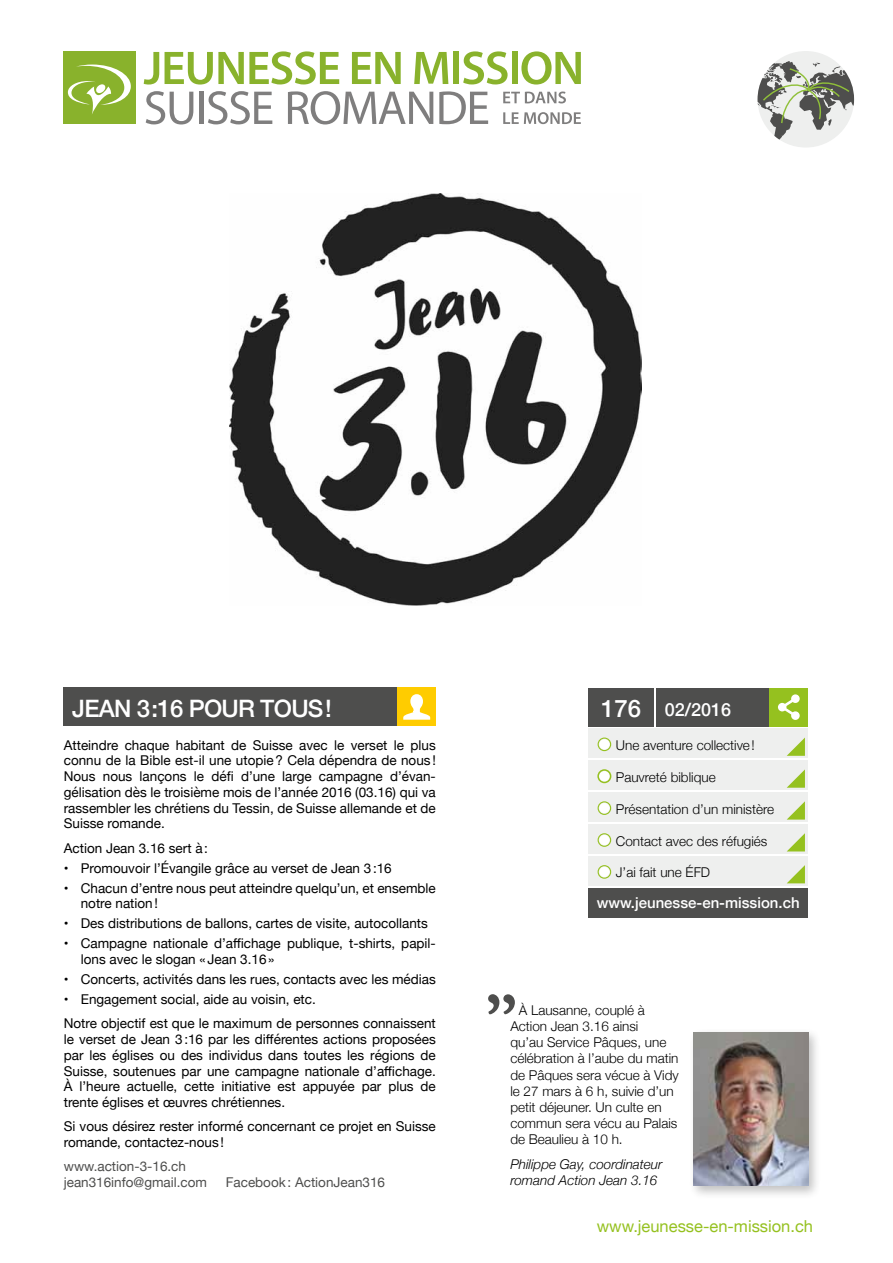
<style>
.page{position:relative;width:893px;height:1263px;background:#fff}
.page>*{position:absolute;margin:0;border:0;box-sizing:border-box;transform-origin:0 0}
.t1{font:500 24px "Helvetica Neue";letter-spacing:-.03em;color:#fff}
.t2{font:500 18px "Helvetica Neue";color:#fff}
.t3{font:16.5px "Helvetica Neue";color:#95c11f}
.t4{font:500 15px "Helvetica Neue";color:#fff}
.t5{font:13.5px/15.8px "Helvetica Neue";color:#000}
.t6{font:300 13.5px/16.2px "Helvetica Neue";color:#000}
.t7{font:13.5px/15.8px "Helvetica Neue";color:#4e4e4d}
.t8{font:italic 300 13.5px/15.8px "Helvetica Neue";color:#000}
.s1{font-size:24px}
</style>
<div class="page">
<svg style="left:488px;top:994px;width:27px;height:20px"></svg>
<div style="left:688px;top:1027px;width:133px;height:172px;background:#000;opacity:.25"></div>
<img style="left:693px;top:1033px;width:115px;height:153px">
<div style="left:588px;top:688px;width:66px;height:38px;background:#4e4e4d"></div>
<div style="left:656px;top:688px;width:114px;height:38px;background:#4e4e4d"></div>
<div style="left:770px;top:688px;width:38px;height:38px;background:#95c11f"></div>
<svg style="left:780px;top:700px;width:13px;height:15px"></svg>
<div style="left:791px;top:711px;width:9px;height:9px;background:#fff;border-radius:50%"></div>
<div style="left:778px;top:703px;width:8px;height:8px;background:#fff;border-radius:50%"></div>
<div style="left:791px;top:694px;width:9px;height:9px;background:#fff;border-radius:50%"></div>
<div style="left:588px;top:856px;width:220px;height:30px;background:#eeefee"></div>
<div style="left:588px;top:728px;width:220px;height:30px;background:#eeefee"></div>
<div style="left:588px;top:760px;width:220px;height:30px;background:#eeefee"></div>
<div style="left:588px;top:792px;width:220px;height:30px;background:#eeefee"></div>
<div style="left:588px;top:824px;width:220px;height:30px;background:#eeefee"></div>
<div style="left:599px;top:739px;width:10px;height:10px;background:#fff;border-radius:50%"></div>
<div style="left:598px;top:737px;width:13px;height:14px;border:1px solid #95c11f;border-radius:50%"></div>
<svg style="left:787px;top:737px;width:18px;height:19px"></svg>
<div style="left:599px;top:771px;width:10px;height:10px;background:#fff;border-radius:50%"></div>
<div style="left:597px;top:769px;width:14px;height:14px;border:2px solid #95c11f;border-radius:50%"></div>
<svg style="left:787px;top:769px;width:18px;height:19px"></svg>
<div style="left:599px;top:803px;width:10px;height:10px;background:#fff;border-radius:50%"></div>
<div style="left:598px;top:801px;width:13px;height:14px;border:1px solid #95c11f;border-radius:50%"></div>
<svg style="left:787px;top:801px;width:18px;height:18px"></svg>
<div style="left:599px;top:835px;width:10px;height:10px;background:#fff;border-radius:50%"></div>
<div style="left:598px;top:833px;width:13px;height:14px;border:1px solid #95c11f;border-radius:50%"></div>
<svg style="left:787px;top:833px;width:18px;height:18px"></svg>
<div style="left:599px;top:867px;width:10px;height:10px;background:#fff;border-radius:50%"></div>
<div style="left:598px;top:865px;width:13px;height:14px;border:1px solid #95c11f;border-radius:50%"></div>
<svg style="left:787px;top:865px;width:18px;height:18px"></svg>
<div style="left:588px;top:888px;width:220px;height:30px;background:#4e4e4d"></div>
<div style="left:64px;top:688px;width:372px;height:38px;background:#4e4e4d"></div>
<div style="left:398px;top:688px;width:38px;height:38px;background:#fc0"></div>
<svg style="left:403px;top:694px;width:27px;height:26px"></svg>
<div style="left:757px;top:51px;width:97px;height:97px;background:#eeefee;border-radius:50%"></div>
<svg style="left:757px;top:61px;width:97px;height:79px"></svg>
<div style="left:64px;top:51px;width:72px;height:73px;background:#89b22c"></div>
<svg style="left:144px;top:52px;width:15px;height:33px"></svg>
<svg style="left:165px;top:51px;width:174px;height:34px"></svg>
<svg style="left:352px;top:52px;width:49px;height:32px"></svg>
<svg style="left:414px;top:52px;width:34px;height:32px"></svg>
<div style="left:453px;top:52px;width:6px;height:32px;background:#89b22c"></div>
<svg style="left:463px;top:51px;width:45px;height:33px"></svg>
<div style="left:512px;top:52px;width:6px;height:32px;background:#89b22c"></div>
<svg style="left:521px;top:51px;width:60px;height:34px"></svg>
<svg style="left:146px;top:91px;width:47px;height:33px"></svg>
<div style="left:199px;top:92px;width:5px;height:32px;background:#7f7e7e"></div>
<svg style="left:208px;top:91px;width:64px;height:33px"></svg>
<svg style="left:288px;top:91px;width:145px;height:33px"></svg>
<svg style="left:439px;top:91px;width:49px;height:33px"></svg>
<svg style="left:503px;top:92px;width:63px;height:11px"></svg>
<svg style="left:503px;top:112px;width:78px;height:12px"></svg>
<svg style="left:68px;top:65px;width:63px;height:49px"></svg>
<img style="left:230px;top:194px;width:412px;height:411px">
<h1 class="t1" style="left:72px;top:693px;width:261px">Jean 3:16 pour tous!</h1>
<p class="t5" style="left:64px;top:737px;width:374px;text-align:justify">Atteindre chaque habitant de Suisse avec le verset le plus connu de la Bible est-il une utopie? Cela dépendra de nous !<br>Nous nous lançons le défi d’une large campagne d’évan&shy;gélisation dès le troisième mois de l’année 2016 (03.16) qui va rassembler les chrétiens du Tessin, de Suisse allemande et de Suisse romande.</p>
<p class="t5" style="left:64px;top:840px;width:146px">Action Jean 3.16 sert à:</p>
<p class="t5" style="left:64px;top:860px;width:330px">• Promouvoir l’Évangile grâce au verset de Jean 3:16</p>
<p class="t5" style="left:81px;top:880px;width:357px;text-indent:-17px">• Chacun d’entre nous peut atteindre quelqu’un, et ensemble notre nation!</p>
<p class="t5" style="left:64px;top:915px;width:366px">• Des distributions de ballons, cartes de visite, autocollants</p>
<p class="t5" style="left:81px;top:935px;width:357px;text-indent:-17px">• Campagne nationale d’affichage publique, t-shirts, papil&shy;lons avec le slogan «Jean 3.16»</p>
<p class="t5" style="left:64px;top:971px;width:374px">• Concerts, activités dans les rues, contacts avec les médias</p>
<p class="t5" style="left:64px;top:987px;width:374px;line-height:24.3px">• Engagement social, aide au voisin, etc.<br>Notre objectif est que le maximum de personnes connaissent</p>
<p class="t5" style="left:64px;top:1031px;width:374px;text-align:justify">le verset de Jean 3:16 par les différentes actions proposées par les églises ou des individus dans toutes les régions de Suisse, soutenues par une campagne nationale d’affichage.<br>À l’heure actuelle, cette initiative est appuyée par plus de trente églises et œuvres chrétiennes.</p>
<p class="t5" style="left:64px;top:1118px;width:374px">Si vous désirez rester informé concernant ce projet en Suisse romande, contactez-nous !</p>
<p class="t7" style="left:64px;top:1158px;width:145px">www.action-3-16.ch jean316info@gmail.com</p>
<p class="t7" style="left:226px;top:1174px;width:161px">Facebook: ActionJean316</p>
<h2 class="t2" style="left:601px;top:698px;width:131px"><span class="s1">176</span> 02/2016</h2>
<p class="t6" style="left:616px;top:737px;width:140px">Une aventure collective!</p>
<p class="t6" style="left:616px;top:768px;width:101px">Pauvreté biblique</p>
<p class="t6" style="left:616px;top:800px;width:160px">Présentation d’un ministère</p>
<p class="t6" style="left:616px;top:832px;width:153px">Contact avec des réfugiés</p>
<p class="t6" style="left:616px;top:864px;width:96px">J’ai fait une ÉFD</p>
<p class="t4" style="left:597px;top:893px;width:204px">www.jeunesse-en-mission.ch</p>
<p class="t6" style="left:510px;top:1001px;width:170px;text-indent:9px">À Lausanne, couplé à<br>Action Jean 3.16 ainsi<br>qu’au Service Pâques, une célébration à l’aube du matin de Pâques sera vécue à Vidy le 27 mars à 6 h, suivie d’un petit déjeuner. Un culte en commun sera vécu au Palais de Beaulieu à 10 h.</p>
<p class="t8" style="left:510px;top:1156px;width:154px">Philippe Gay, coordinateur romand Action Jean 3.16</p>
<p class="t3" style="left:597px;top:1216px;width:218px">www.jeunesse-en-mission.ch</p>
</div>
